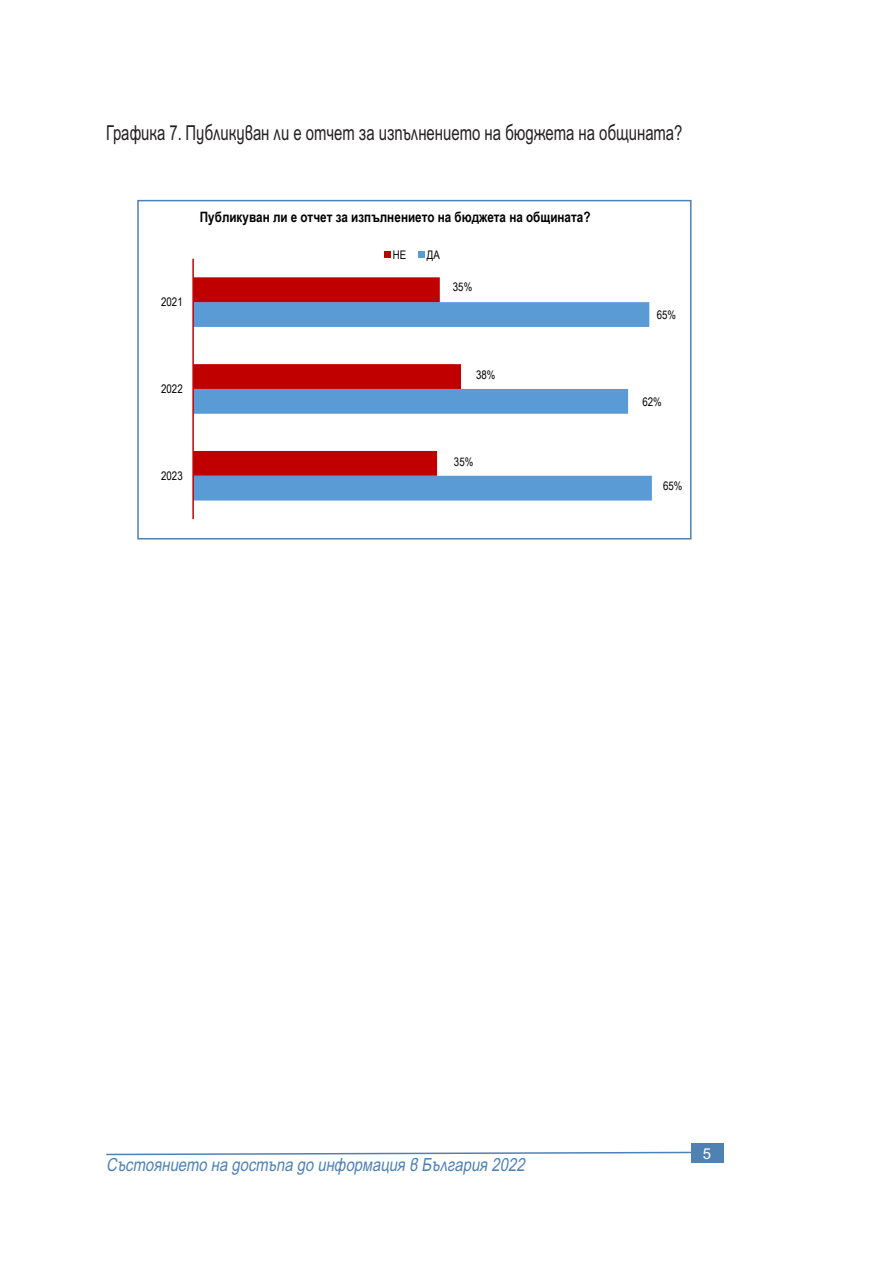
<style>
.page{position:relative;width:893px;height:1263px;background:#fff}
.page>*{position:absolute;margin:0;border:0;box-sizing:border-box;transform-origin:0 0}
.body{font:20.7px "SP Ariel";color:#231f20;scale:.72 1}
.t1{font:italic 18.15px "SP Ariel";color:#4f81b3;scale:.82 1}
.t2{font:15px "SP Ariel";color:#fff}
.t3{font:700 14.25px "Arial Narrow";color:#000}
.t4{font:11.85px "Arial Narrow";color:#000}
</style>
<div class="page">
<svg style="left:106px;top:1151px;width:618px;height:5px"></svg>
<div style="left:691px;top:1143px;width:32px;height:20px;background:#4f81b3"></div>
<svg style="left:194px;top:302px;width:458px;height:199px"></svg>
<svg style="left:194px;top:277px;width:267px;height:199px"></svg>
<hr style="left:192px;top:259px;width:2px;height:260px;background:#c00000">
<div style="left:384px;top:251px;width:6px;height:7px;background:#c00000"></div>
<div style="left:418px;top:251px;width:6px;height:7px;background:#5b9bd5"></div>
<div style="left:137px;top:200px;width:555px;height:339px;border:2px solid #4f81b3"></div>
<p class="body" style="left:106px;top:121px;width:802px">Графика 7. Публикуван ли е отчет за изпълнението на бюджета на общината?</p>
<p class="t3" style="left:200px;top:206px;width:392px">Публикуван ли е отчет за изпълнението на бюджета на общината?</p>
<p class="t4" style="left:393px;top:246px;width:15px">НЕ</p>
<p class="t4" style="left:427px;top:246px;width:15px">ДА</p>
<p class="t4" style="left:161px;top:293px;width:23px">2021</p>
<p class="t4" style="left:161px;top:380px;width:23px">2022</p>
<p class="t4" style="left:161px;top:467px;width:23px">2023</p>
<p class="t4" style="left:453px;top:278px;width:21px">35%</p>
<p class="t4" style="left:476px;top:366px;width:21px">38%</p>
<p class="t4" style="left:454px;top:453px;width:21px">35%</p>
<p class="t4" style="left:657px;top:306px;width:21px">65%</p>
<p class="t4" style="left:642px;top:393px;width:21px">62%</p>
<p class="t4" style="left:663px;top:477px;width:21px">65%</p>
<p class="t1" style="left:106px;top:1155px;width:512px">Състоянието на достъпа до информация в България 2022</p>
<p class="t2" style="left:703px;top:1146px;width:10px">5</p>
</div>
